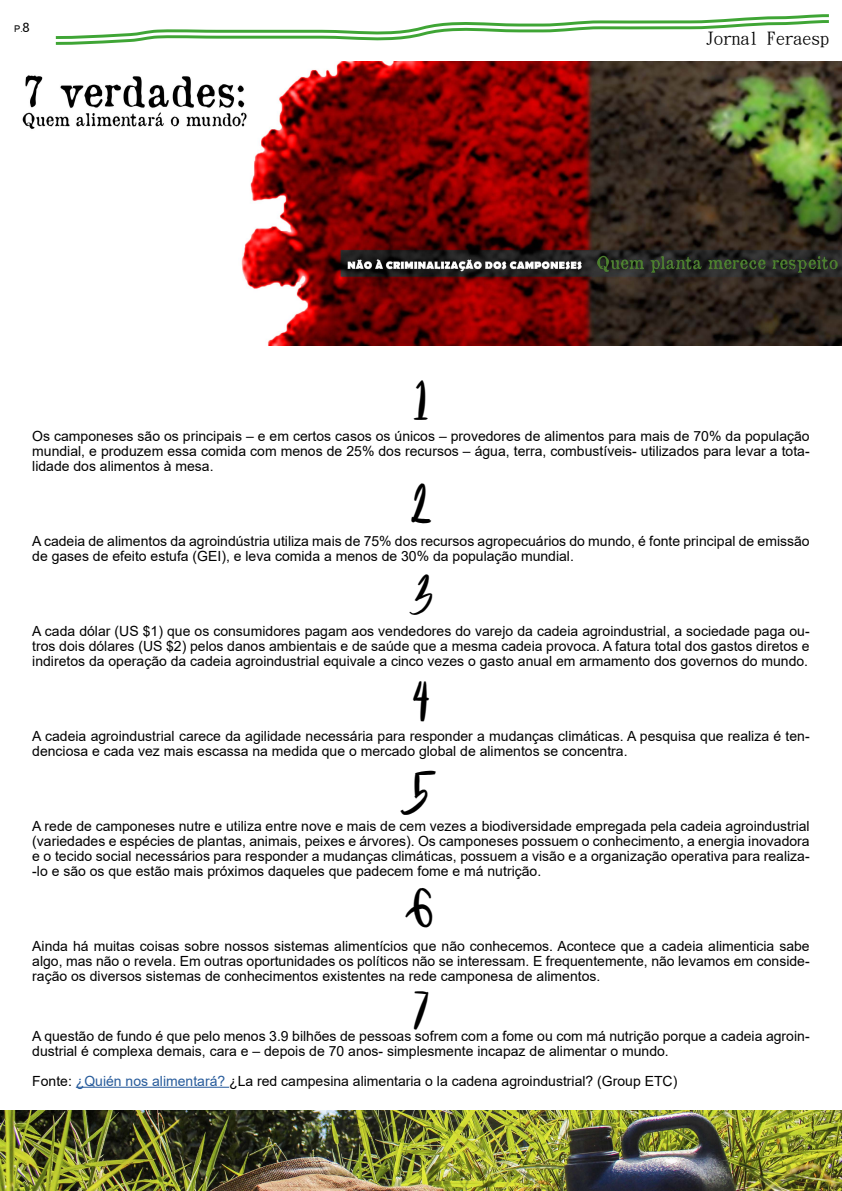
<style>
.page{position:relative;width:842px;height:1191px;background:#fff}
.page>*{position:absolute;margin:0;border:0;box-sizing:border-box;transform-origin:0 0}
.t1{font:40px "Beautyandthe Beast";color:#000}
.t2{font:17.6px "DF Kai Shu SB Estd BF";color:#000}
.t3{font:14.7px "Kartika";color:#000}
.t4{font:14px/15px "Arial";color:#000;text-align:justify}
.s1{font-size:13.2px}
.s2{font-size:20.6px}
.s3{color:#275b9b}
</style>
<div class="page">
<svg style="left:55px;top:14px;width:774px;height:31px"></svg>
<img style="left:0;top:1110px;width:842px;height:81px">
<hr style="left:76px;top:1086px;width:153px;height:1px;background:#275b9b">
<img style="left:22px;top:62px;width:820px;height:283px">
<p class="t3" style="left:14px;top:22px;width:17px">P<span class="s1">.</span><span class="s2">8</span></p>
<h1 class="t1" style="left:414px;top:372px;width:16px">1</h1>
<p class="t2" style="left:705px;top:29px;width:125px">Jornal Feraesp</p>
<p class="t4" style="left:32px;top:428px;width:779px">Os camponeses são os principais – e em certos casos os únicos – provedores de alimentos para mais de 70% da população mundial, e produzem essa comida com menos de 25% dos recursos – água, terra, combustíveis- utilizados para levar a tota&shy;lidade dos alimentos à mesa.</p>
<h1 class="t1" style="left:411px;top:476px;width:21px">2</h1>
<p class="t4" style="left:32px;top:533px;width:779px">A cadeia de alimentos da agroindústria utiliza mais de 75% dos recursos agropecuários do mundo, é fonte principal de emissão de gases de efeito estufa (GEI), e leva comida a menos de 30% da população mundial.</p>
<h1 class="t1" style="left:409px;top:568px;width:25px">3</h1>
<p class="t4" style="left:32px;top:623px;width:779px">A cada dólar (US $1) que os consumidores pagam aos vendedores do varejo da cadeia agroindustrial, a sociedade paga ou&shy;tros dois dólares (US $2) pelos danos ambientais e de saúde que a mesma cadeia provoca. A fatura total dos gastos diretos e indiretos da operação da cadeia agroindustrial equivale a cinco vezes o gasto anual em armamento dos governos do mundo.</p>
<h1 class="t1" style="left:413px;top:673px;width:18px">4</h1>
<p class="t4" style="left:32px;top:728px;width:779px">A cadeia agroindustrial carece da agilidade necessária para responder a mudanças climáticas. A pesquisa que realiza é ten&shy;denciosa e cada vez mais escassa na medida que o mercado global de alimentos se concentra.</p>
<h1 class="t1" style="left:413px;top:762px;width:18px">5</h1>
<p class="t4" style="left:32px;top:818px;width:779px">A rede de camponeses nutre e utiliza entre nove e mais de cem vezes a biodiversidade empregada pela cadeia agroindustrial (variedades e espécies de plantas, animais, peixes e árvores). Os camponeses possuem o conhecimento, a energia inovadora e o tecido social necessários para responder a mudanças climáticas, possuem a visão e a organização operativa para realiza--lo e são os que estão mais próximos daqueles que padecem fome e má nutrição.</p>
<h1 class="t1" style="left:409px;top:879px;width:24px">6</h1>
<p class="t4" style="left:32px;top:938px;width:779px">Ainda há muitas coisas sobre nossos sistemas alimentícios que não conhecemos. Acontece que a cadeia alimenticia sabe algo, mas não o revela. Em outras oportunidades os políticos não se interessam. E frequentemente, não levamos em conside&shy;ração os diversos sistemas de conhecimentos existentes na rede camponesa de alimentos.</p>
<h1 class="t1" style="left:413px;top:984px;width:17px">7</h1>
<p class="t4" style="left:32px;top:1028px;width:779px">A questão de fundo é que pelo menos 3.9 bilhões de pessoas sofrem com a fome ou com má nutrição porque a cadeia agroin&shy;dustrial é complexa demais, cara e – depois de 70 anos- simplesmente incapaz de alimentar o mundo.</p>
<p class="t4" style="left:32px;top:1073px;width:647px">Fonte: <span class="s3">¿Quién nos alimentará?</span> ¿La red campesina alimentaria o la cadena agroindustrial? (Group ETC)</p>
</div>
